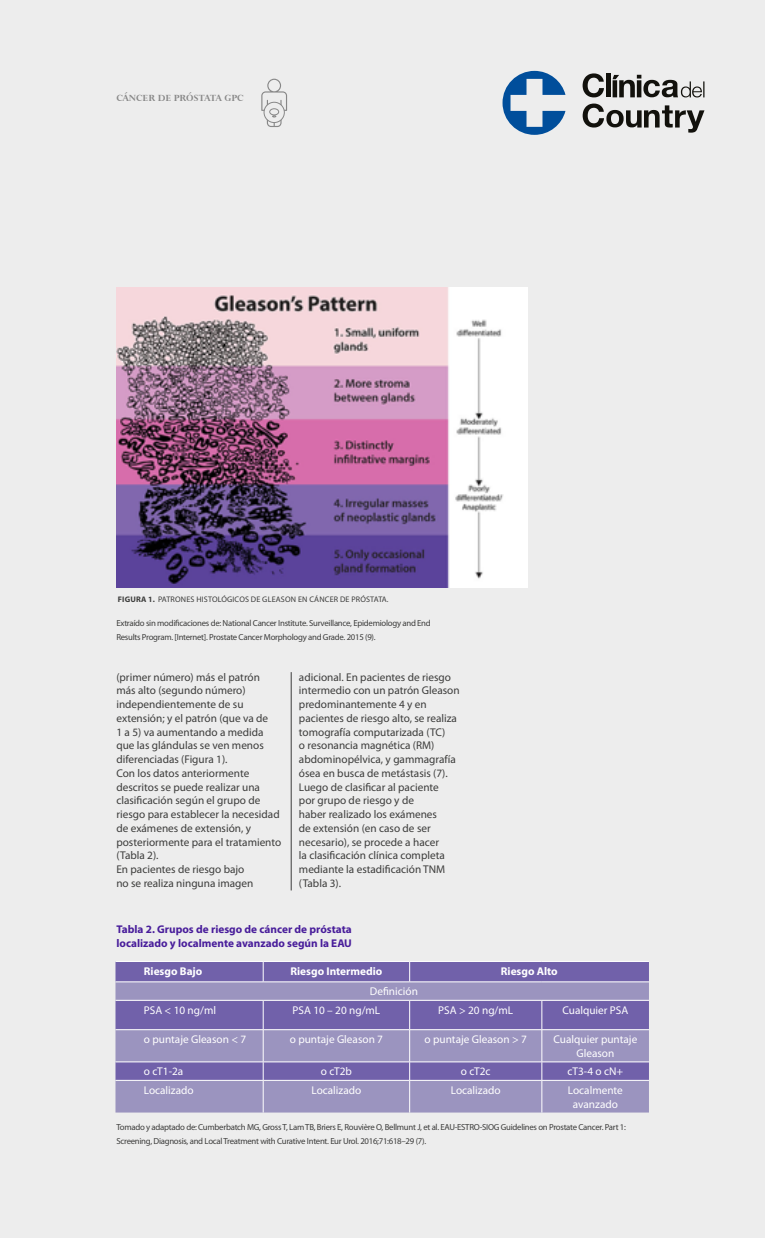
<style>
.page{position:relative;width:765px;height:1238px;background:#ededed}
.page>*{position:absolute;margin:0;border:0;box-sizing:border-box;transform-origin:0 0}
.t1{font:11.25px/13.8px "Myriad Pro";color:#3c3c3b}
.t2{font:11.25px/13.8px "Myriad Pro";color:#fff;text-align:center}
.t3{font:700 11.25px/13.8px "Myriad Pro";color:#491e9b}
.t4{font:700 11.25px "Myriad Pro";color:#fff}
.t5{font:700 10.62px "Lapidary 333 BT";color:#878787}
.t6{font:8.75px/13.8px "Myriad Pro";letter-spacing:-.03em;color:#3c3c3b}
.t7{font:8.12px "Myriad Pro";letter-spacing:.02em;color:#3c3c3b}
.s1{font-weight:700}
</style>
<div class="page">
<svg style="left:503px;top:71px;width:63px;height:64px"></svg>
<svg style="left:583px;top:73px;width:21px;height:24px"></svg>
<div style="left:606px;top:73px;width:5px;height:24px;background:#12110c"></div>
<svg style="left:613px;top:75px;width:91px;height:22px"></svg>
<svg style="left:583px;top:104px;width:121px;height:29px"></svg>
<hr style="left:291px;top:672px;width:1px;height:218px;background:#3c3c3b">
<img style="left:117px;top:287px;width:410px;height:300px">
<div style="left:115px;top:962px;width:534px;height:19px;background:#7161aa"></div>
<svg style="left:115px;top:982px;width:534px;height:130px;background:#8d83b8"></svg>
<hr style="left:115px;top:961px;width:148px;height:1px;background:#fff">
<hr style="left:263px;top:961px;width:147px;height:1px;background:#fff">
<hr style="left:410px;top:961px;width:132px;height:1px;background:#fff">
<hr style="left:542px;top:961px;width:107px;height:1px;background:#fff">
<svg style="left:263px;top:961px;width:1px;height:20px"></svg>
<svg style="left:409px;top:961px;width:1px;height:20px"></svg>
<hr style="left:115px;top:981px;width:148px;height:1px;background:#fff">
<hr style="left:263px;top:981px;width:147px;height:1px;background:#fff">
<hr style="left:410px;top:981px;width:132px;height:1px;background:#fff">
<hr style="left:542px;top:981px;width:107px;height:1px;background:#fff">
<hr style="left:115px;top:1000px;width:148px;height:1px;background:#fff">
<hr style="left:263px;top:1000px;width:147px;height:1px;background:#fff">
<svg style="left:263px;top:1000px;width:1px;height:29px"></svg>
<hr style="left:410px;top:1000px;width:132px;height:1px;background:#fff">
<svg style="left:409px;top:1000px;width:1px;height:29px"></svg>
<hr style="left:542px;top:1000px;width:107px;height:1px;background:#fff">
<svg style="left:542px;top:1000px;width:1px;height:29px"></svg>
<hr style="left:115px;top:1029px;width:148px;height:1px;background:#fff">
<hr style="left:263px;top:1029px;width:147px;height:1px;background:#fff">
<hr style="left:410px;top:1029px;width:132px;height:1px;background:#fff">
<hr style="left:542px;top:1029px;width:107px;height:1px;background:#fff">
<hr style="left:263px;top:1030px;width:1px;height:31px;background:#fff">
<hr style="left:409px;top:1030px;width:1px;height:31px;background:#fff">
<hr style="left:542px;top:1030px;width:1px;height:31px;background:#fff">
<hr style="left:115px;top:1061px;width:148px;height:1px;background:#fff">
<hr style="left:263px;top:1061px;width:147px;height:1px;background:#fff">
<svg style="left:263px;top:1062px;width:1px;height:18px"></svg>
<hr style="left:410px;top:1061px;width:132px;height:1px;background:#fff">
<svg style="left:409px;top:1062px;width:1px;height:18px"></svg>
<hr style="left:542px;top:1061px;width:107px;height:1px;background:#fff">
<svg style="left:542px;top:1062px;width:1px;height:18px"></svg>
<hr style="left:115px;top:1080px;width:148px;height:1px;background:#fff">
<hr style="left:263px;top:1080px;width:147px;height:1px;background:#fff">
<hr style="left:263px;top:1080px;width:1px;height:32px;background:#fff">
<hr style="left:410px;top:1080px;width:132px;height:1px;background:#fff">
<hr style="left:409px;top:1080px;width:1px;height:32px;background:#fff">
<hr style="left:542px;top:1080px;width:107px;height:1px;background:#fff">
<hr style="left:542px;top:1080px;width:1px;height:32px;background:#fff">
<svg style="left:261px;top:79px;width:26px;height:48px"></svg>
<div style="left:264px;top:102px;width:21px;height:21px;border:1px solid #878787;border-radius:50%"></div>
<p class="t5" style="left:116px;top:91px;width:129px">CÁNCER DE PRÓSTATA GPC</p>
<p class="t7" style="left:118px;top:595px;width:272px"><span class="s1">FIGURA 1.</span> PATRONES HISTOLÓGICOS DE GLEASON EN CÁNCER DE PRÓSTATA.</p>
<p class="t6" style="left:116px;top:616px;width:316px">Extraído sin modificaciones de: National Cancer Institute. Surveillance, Epidemiology and End<br>Results Program. [Internet]. Prostate Cancer Morphology and Grade. 2015 (9).</p>
<p class="t1" style="left:116px;top:670px;width:166px">(primer número) más el patrón más alto (segundo número) independientemente de su extensión; y el patrón (que va de<br>1 a 5) va aumentando a medida que las glándulas se ven menos diferenciadas (Figura 1).<br>Con los datos anteriormente descritos se puede realizar una clasificación según el grupo de riesgo para establecer la necesidad de exámenes de extensión, y posteriormente para el tratamiento (Tabla 2).<br>En pacientes de riesgo bajo<br>no se realiza ninguna imagen</p>
<p class="t1" style="left:299px;top:670px;width:162px">adicional. En pacientes de riesgo intermedio con un patrón Gleason predominantemente 4 y en pacientes de riesgo alto, se realiza tomografía computarizada (TC)<br>o resonancia magnética (RM) abdominopélvica, y gammagrafía ósea en busca de metástasis (7).<br>Luego de clasificar al paciente<br>por grupo de riesgo y de<br>haber realizado los exámenes<br>de extensión (en caso de ser necesario), se procede a hacer<br>la clasificación clínica completa mediante la estadificación TNM (Tabla 3).</p>
<p class="t3" style="left:116px;top:922px;width:237px">Tabla 2. Grupos de riesgo de cáncer de próstata localizado y localmente avanzado según la EAU</p>
<p class="t4" style="left:144px;top:964px;width:60px">Riesgo Bajo</p>
<p class="t4" style="left:290px;top:964px;width:93px">Riesgo Intermedio</p>
<p class="t4" style="left:501px;top:964px;width:59px">Riesgo Alto</p>
<p class="t2" style="left:370px;top:984px;width:50px">Definición</p>
<p class="t2" style="left:144px;top:1003px;width:74px">PSA &lt; 10 ng/ml</p>
<p class="t2" style="left:293px;top:1003px;width:89px">PSA 10 – 20 ng/mL</p>
<p class="t2" style="left:438px;top:1003px;width:76px">PSA &gt; 20 ng/mL</p>
<p class="t2" style="left:562px;top:1003px;width:67px">Cualquier PSA</p>
<p class="t2" style="left:144px;top:1032px;width:104px">o puntaje Gleason &lt; 7</p>
<p class="t2" style="left:290px;top:1032px;width:95px">o puntaje Gleason 7</p>
<p class="t2" style="left:425px;top:1032px;width:104px">o puntaje Gleason &gt; 7</p>
<p class="t2" style="left:554px;top:1032px;width:85px">Cualquier puntaje<br>Gleason</p>
<p class="t2" style="left:144px;top:1064px;width:41px">o cT1-2a</p>
<p class="t2" style="left:321px;top:1064px;width:33px">o cT2b</p>
<p class="t2" style="left:461px;top:1064px;width:31px">o cT2c</p>
<p class="t2" style="left:568px;top:1064px;width:57px">cT3-4 o cN+</p>
<p class="t2" style="left:144px;top:1083px;width:51px">Localizado</p>
<p class="t2" style="left:312px;top:1083px;width:51px">Localizado</p>
<p class="t2" style="left:451px;top:1083px;width:51px">Localizado</p>
<p class="t2" style="left:568px;top:1083px;width:56px">Localmente avanzado</p>
<p class="t6" style="left:116px;top:1120px;width:511px">Tomado y adaptado de: Cumberbatch MG, Gross T, Lam TB, Briers E, Rouvière O, Bellmunt J, et al. EAU-ESTRO-SIOG Guidelines on Prostate Cancer. Part 1:<br>Screening, Diagnosis, and Local Treatment with Curative Intent. Eur Urol. 2016;71:618–29 (7).</p>
</div>
